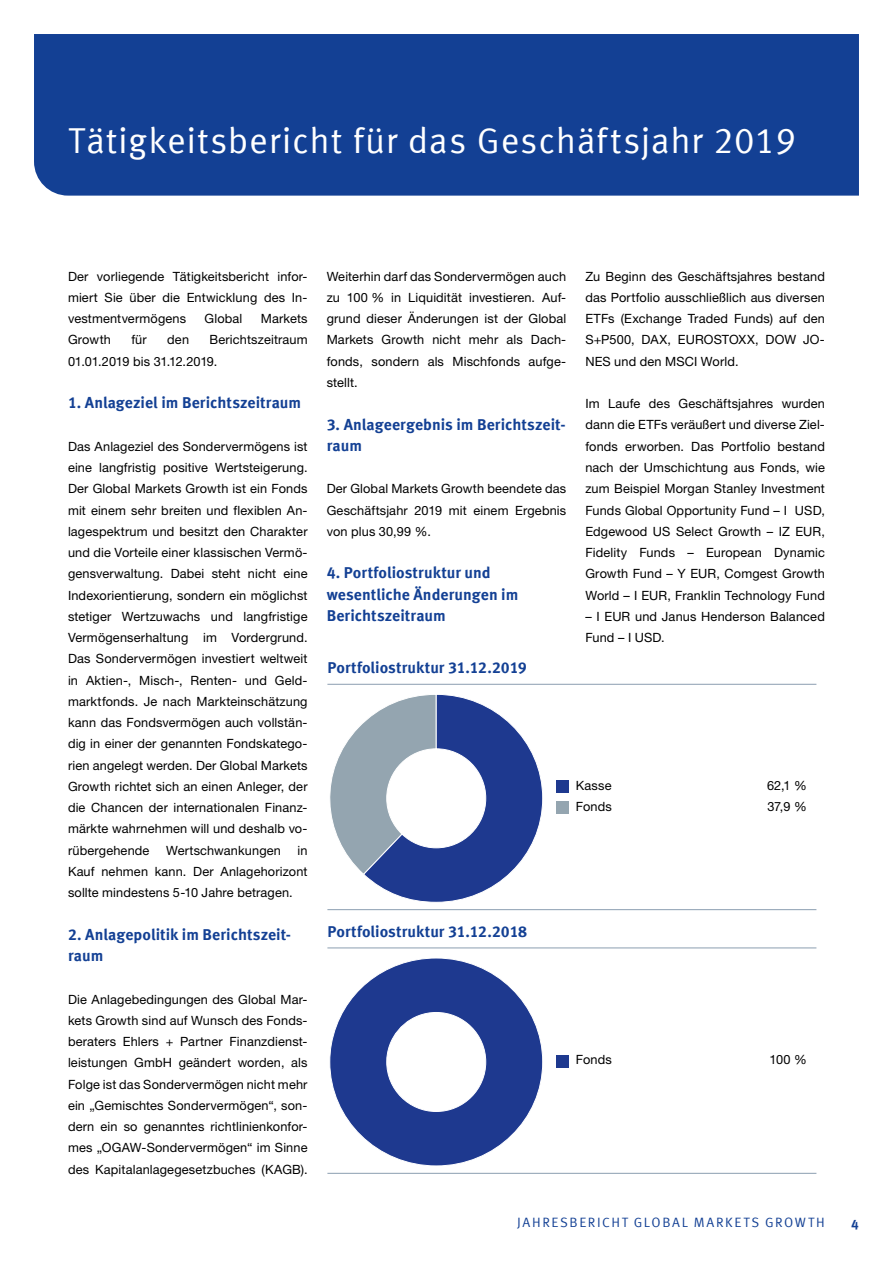
<style>
.page{position:relative;width:893px;height:1263px;background:#fff}
.page>*{position:absolute;margin:0;border:0;box-sizing:border-box;transform-origin:0 0}
.t1{font:36px "Meta Offc Pro Norm";letter-spacing:.02em;color:#fff}
.t2{font:700 15.75px/21.3px "Meta Offc Pro";color:#134094}
.t3{font:13.5px "Meta Offc Pro Norm";letter-spacing:.12em;color:#134094}
.t4{font:700 13.5px "Meta Offc Pro";color:#134094}
.t5{font:12.75px/21.3px "Helvetica Neue LTW1 G";letter-spacing:.01em;color:#000;text-align:justify}
</style>
<div class="page">
<div style="left:34px;top:34px;width:825px;height:162px;background:#134094"></div>
<svg style="left:329px;top:958px;width:214px;height:208px"></svg>
<hr style="left:327px;top:947px;width:489px;height:1px;background:#8b9eb1">
<hr style="left:327px;top:1173px;width:489px;height:1px;background:#8b9eb1">
<div style="left:556px;top:1054px;width:13px;height:13px;background:#1e398f"></div>
<hr style="left:327px;top:684px;width:489px;height:1px;background:#8b9eb1">
<hr style="left:327px;top:909px;width:489px;height:1px;background:#8b9eb1">
<div style="left:556px;top:780px;width:13px;height:13px;background:#1e398f"></div>
<div style="left:556px;top:801px;width:13px;height:13px;background:#94a5b0"></div>
<svg style="left:330px;top:694px;width:213px;height:209px"></svg>
<h1 class="t1" style="left:68px;top:113px;width:729px">Tätigkeitsbericht für das Geschäftsjahr 2019</h1>
<p class="t5" style="left:68px;top:265px;width:241px">Der vorliegende Tätigkeitsbericht infor&shy;miert Sie über die Entwicklung des In&shy;vestmentvermögens</p>
<p class="t5" style="left:205px;top:308px;width:39px">Global</p>
<p class="t5" style="left:261px;top:308px;width:48px">Markets</p>
<p class="t5" style="left:68px;top:329px;width:44px">Growth</p>
<p class="t5" style="left:131px;top:329px;width:17px">für</p>
<p class="t5" style="left:167px;top:329px;width:23px">den</p>
<p class="t5" style="left:68px;top:329px;width:241px;text-indent:142px">Berichtszeitraum<br>01.01.2019 bis 31.12.2019.</p>
<p class="t2" style="left:68px;top:391px;width:235px">1. Anlageziel im Berichtszeitraum</p>
<p class="t5" style="left:68px;top:435px;width:241px">Das Anlageziel des Sondervermögens ist eine langfristig positive Wertsteigerung.<br>Der Global Markets Growth ist ein Fonds mit einem sehr breiten und flexiblen An&shy;lagespektrum und besitzt den Charakter und die Vorteile einer klassischen Vermö&shy;gensverwaltung. Dabei steht nicht eine Indexorientierung, sondern ein möglichst stetiger Wertzuwachs und langfristige Vermögenserhaltung im Vordergrund.<br>Das Sondervermögen investiert weltweit in Aktien-, Misch-, Renten- und Geld&shy;marktfonds. Je nach Markteinschätzung kann das Fondsvermögen auch vollstän&shy;dig in einer der genannten Fondskatego&shy;rien angelegt werden. Der Global Markets Growth richtet sich an einen Anleger, der die Chancen der internationalen Finanz&shy;märkte wahrnehmen will und deshalb vo&shy;rübergehende</p>
<p class="t5" style="left:68px;top:839px;width:241px;text-indent:230px">in Kauf nehmen kann. Der Anlagehorizont sollte mindestens 5-10 Jahre betragen.</p>
<p class="t2" style="left:68px;top:923px;width:225px">2. Anlagepolitik im Berichtszeit&shy;raum</p>
<p class="t5" style="left:68px;top:988px;width:241px">Die Anlagebedingungen des Global Mar&shy;kets Growth sind auf Wunsch des Fonds&shy;beraters Ehlers + Partner Finanzdienst&shy;leistungen GmbH geändert worden, als Folge ist das Sondervermögen nicht mehr ein „Gemischtes Sondervermögen“, son&shy;dern ein so genanntes richtlinienkonfor&shy;mes „OGAW-Sondervermögen“ im Sinne des Kapitalanlagegesetzbuches (KAGB).</p>
<p class="t5" style="left:166px;top:839px;width:116px">Wertschwankungen</p>
<p class="t5" style="left:327px;top:265px;width:241px">Weiterhin darf das Sondervermögen auch zu 100 % in Liquidität investieren. Auf&shy;grund dieser Änderungen ist der Global Markets Growth nicht mehr als Dach&shy;fonds, sondern als Mischfonds aufge&shy;stellt.</p>
<p class="t2" style="left:327px;top:412px;width:240px">3. Anlageergebnis im Berichtszeit&shy;raum</p>
<p class="t5" style="left:327px;top:478px;width:241px">Der Global Markets Growth beendete das Geschäftsjahr 2019 mit einem Ergebnis von plus 30,99 %.</p>
<p class="t2" style="left:327px;top:561px;width:193px">4. Portfoliostruktur und wesentliche Änderungen im<br>Berichtszeitraum</p>
<p class="t2" style="left:327px;top:656px;width:201px">Portfoliostruktur 31.12.2019</p>
<p class="t5" style="left:585px;top:265px;width:241px">Zu Beginn des Geschäftsjahres bestand das Portfolio ausschließlich aus diversen ETFs (Exchange Traded Funds) auf den S+P500, DAX, EUROSTOXX, DOW JO-NES und den MSCI World.</p>
<p class="t5" style="left:585px;top:393px;width:241px">Im Laufe des Geschäftsjahres wurden dann die ETFs veräußert und diverse Ziel&shy;fonds erworben. Das Portfolio bestand nach der Umschichtung aus Fonds, wie zum Beispiel Morgan Stanley Investment Funds Global Opportunity Fund – I USD, Edgewood US Select Growth – IZ EUR, Fidelity Funds – European Dynamic Growth Fund – Y EUR, Comgest Growth World – I EUR, Franklin Technology Fund</p>
<p class="t5" style="left:585px;top:605px;width:241px">– I EUR und Janus Henderson Balanced<br>Fund – I USD.</p>
<p class="t5" style="left:576px;top:774px;width:37px">Kasse</p>
<p class="t5" style="left:767px;top:774px;width:41px">62,1 %</p>
<p class="t5" style="left:576px;top:795px;width:38px">Fonds</p>
<p class="t5" style="left:767px;top:795px;width:41px">37,9 %</p>
<p class="t2" style="left:327px;top:920px;width:201px">Portfoliostruktur 31.12.2018</p>
<p class="t5" style="left:576px;top:1048px;width:38px">Fonds</p>
<p class="t5" style="left:769px;top:1048px;width:39px">100 %</p>
<p class="t3" style="left:517px;top:1211px;width:309px">JAHRESBERICHT GLOBAL MARKETS GROWTH</p>
<p class="t4" style="left:851px;top:1214px;width:9px">4</p>
</div>
